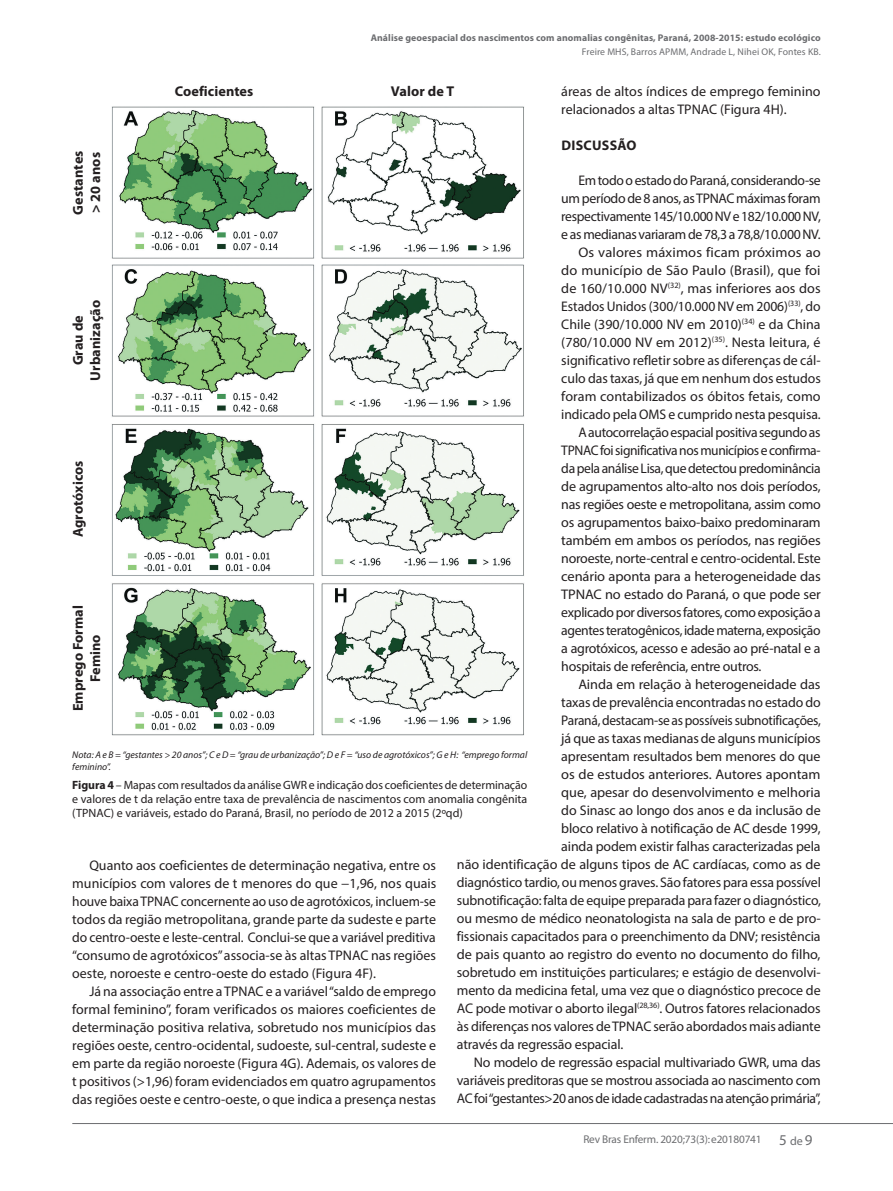
<style>
.page{position:relative;width:893px;height:1191px;background:#fff}
.page>*{position:absolute;margin:0;border:0;box-sizing:border-box;transform-origin:0 0}
.t1{font:700 14.25px/17.1px "Myriad Pro";letter-spacing:.005em;color:#231f20;text-align:center}
.t2{font:13.95px/18px "Myriad Pro";letter-spacing:-.01em;color:#231f20;text-align:justify}
.t3{font:13.95px "Myriad Pro";letter-spacing:-.01em;color:#231f20;scale:1.04 1}
.t4{font:13.95px "Myriad Pro";letter-spacing:-.01em;color:#231f20;scale:.96 1}
.t5{font:13.95px "Myriad Pro";letter-spacing:-.03em;color:#231f20}
.t6{font:13.95px "Myriad Pro";letter-spacing:.01em;color:#231f20}
.t7{font:13.95px "Myriad Pro";letter-spacing:.01em;color:#231f20;scale:1.04 1}
.t8{font:700 13.95px "Myriad Pro";letter-spacing:.02em;color:#231f20}
.t9{font:12px/14.4px "Myriad Pro";color:#231f20;text-align:justify}
.t10{font:11.25px "Myriad Pro";letter-spacing:-.015em;color:#6c6d70}
.t11{font:italic 9.75px/11.7px "Myriad Pro";color:#231f20}
.t12{font:700 9.75px "Myriad Pro";letter-spacing:.01em;color:#6c6d70}
.t13{font:9.75px "Myriad Pro";letter-spacing:.01em;color:#6c6d70}
.s1{font-weight:700}
.s2{font-size:15px}
.s3{font-size:12px}
</style>
<div class="page">
<hr style="left:72px;top:1123px;width:821px;height:1px;background:#6c6d70">
<img style="left:111px;top:106px;width:413px;height:630px">
<p class="t12" style="left:371px;top:33px;width:451px">Análise geoespacial dos nascimentos com anomalias congênitas, Paraná, 2008-2015: estudo ecológico</p>
<p class="t13" style="left:582px;top:46px;width:240px">Freire MHS, Barros APMM, Andrade L, Nihei OK, Fontes KB.</p>
<p class="t2" style="left:561px;top:82px;width:261px">áreas de altos índices de emprego feminino relacionados a altas TPNAC (Figura 4H).</p>
<p class="t8" style="left:561px;top:137px;width:77px">DISCUSSÃO</p>
<p class="t2" style="left:578px;top:171px;width:244px">Em todo o estado do Paraná, considerando-se</p>
<p class="t2" style="left:561px;top:189px;width:261px">um período de 8 anos, as TPNAC máximas foram</p>
<p class="t2" style="left:561px;top:207px;width:261px">respectivamente 145/10.000 NV e 182/10.000 NV,</p>
<p class="t2" style="left:561px;top:225px;width:261px">e as medianas variaram de 78,3 a 78,8/10.000 NV.</p>
<p class="t7" style="left:578px;top:243px;width:235px">Os valores máximos ficam próximos ao</p>
<p class="t6" style="left:561px;top:261px;width:261px">do município de São Paulo (Brasil), que foi</p>
<p class="t2" style="left:561px;top:279px;width:261px">de 160/10.000 NV<sup>(32)</sup>, mas inferiores aos dos</p>
<p class="t2" style="left:561px;top:297px;width:261px">Estados Unidos (300/10.000 NV em 2006)<sup>(33)</sup>, do</p>
<p class="t2" style="left:561px;top:315px;width:261px">Chile (390/10.000 NV em 2010)<sup>(34)</sup> e da China</p>
<p class="t2" style="left:561px;top:333px;width:261px">(780/10.000 NV em 2012)<sup>(35)</sup>. Nesta leitura, é</p>
<p class="t2" style="left:561px;top:351px;width:261px">significativo refletir sobre as diferenças de cál-</p>
<p class="t2" style="left:561px;top:369px;width:261px">culo das taxas, já que em nenhum dos estudos</p>
<p class="t2" style="left:561px;top:387px;width:261px">foram contabilizados os óbitos fetais, como</p>
<p class="t2" style="left:561px;top:405px;width:261px">indicado pela OMS e cumprido nesta pesquisa.</p>
<p class="t2" style="left:578px;top:423px;width:244px">A autocorrelação espacial positiva segundo as</p>
<p class="t5" style="left:561px;top:441px;width:261px">TPNAC foi significativa nos municípios e confirma-</p>
<p class="t2" style="left:561px;top:459px;width:261px">da pela análise Lisa, que detectou predominância</p>
<p class="t2" style="left:561px;top:477px;width:261px">de agrupamentos alto-alto nos dois períodos,</p>
<p class="t2" style="left:561px;top:495px;width:261px">nas regiões oeste e metropolitana, assim como</p>
<p class="t2" style="left:561px;top:513px;width:261px">os agrupamentos baixo-baixo predominaram</p>
<p class="t2" style="left:561px;top:531px;width:261px">também em ambos os períodos, nas regiões</p>
<p class="t2" style="left:561px;top:549px;width:261px">noroeste, norte-central e centro-ocidental. Este</p>
<p class="t3" style="left:561px;top:567px;width:251px">cenário aponta para a heterogeneidade das</p>
<p class="t2" style="left:561px;top:585px;width:261px">TPNAC no estado do Paraná, o que pode ser</p>
<p class="t2" style="left:561px;top:603px;width:261px">explicado por diversos fatores, como exposição a</p>
<p class="t2" style="left:561px;top:621px;width:261px">agentes teratogênicos, idade materna, exposição</p>
<p class="t2" style="left:561px;top:639px;width:261px">a agrotóxicos, acesso e adesão ao pré-natal e a</p>
<p class="t2" style="left:561px;top:657px;width:202px">hospitais de referência, entre outros.</p>
<p class="t2" style="left:578px;top:675px;width:244px">Ainda em relação à heterogeneidade das</p>
<p class="t2" style="left:561px;top:693px;width:261px">taxas de prevalência encontradas no estado do</p>
<p class="t4" style="left:561px;top:711px;width:272px">Paraná, destacam-se as possíveis subnotificações,</p>
<p class="t2" style="left:561px;top:729px;width:261px">já que as taxas medianas de alguns municípios</p>
<p class="t2" style="left:561px;top:747px;width:261px">apresentam resultados bem menores do que</p>
<p class="t3" style="left:561px;top:765px;width:251px">os de estudos anteriores. Autores apontam</p>
<p class="t2" style="left:561px;top:783px;width:261px">que, apesar do desenvolvimento e melhoria</p>
<p class="t2" style="left:561px;top:801px;width:261px">do Sinasc ao longo dos anos e da inclusão de</p>
<p class="t2" style="left:561px;top:819px;width:261px">bloco relativo à notificação de AC desde 1999,</p>
<p class="t2" style="left:561px;top:837px;width:261px">ainda podem existir falhas caracterizadas pela</p>
<p class="t2" style="left:457px;top:855px;width:365px">não identificação de alguns tipos de AC cardíacas, como as de</p>
<p class="t2" style="left:457px;top:873px;width:365px">diagnóstico tardio, ou menos graves. São fatores para essa possível</p>
<p class="t2" style="left:457px;top:891px;width:365px">subnotificação: falta de equipe preparada para fazer o diagnóstico,</p>
<p class="t2" style="left:457px;top:909px;width:365px">ou mesmo de médico neonatologista na sala de parto e de pro-</p>
<p class="t2" style="left:457px;top:927px;width:365px">fissionais capacitados para o preenchimento da DNV; resistência</p>
<p class="t2" style="left:457px;top:945px;width:365px">de pais quanto ao registro do evento no documento do filho,</p>
<p class="t2" style="left:457px;top:963px;width:365px">sobretudo em instituições particulares; e estágio de desenvolvi-</p>
<p class="t2" style="left:457px;top:981px;width:365px">mento da medicina fetal, uma vez que o diagnóstico precoce de</p>
<p class="t2" style="left:457px;top:999px;width:365px">AC pode motivar o aborto ilegal<sup>(28,36)</sup>. Outros fatores relacionados</p>
<p class="t2" style="left:457px;top:1017px;width:365px">às diferenças nos valores de TPNAC serão abordados mais adiante</p>
<p class="t2" style="left:457px;top:1035px;width:168px">através da regressão espacial.</p>
<p class="t2" style="left:474px;top:1053px;width:348px">No modelo de regressão espacial multivariado GWR, uma das</p>
<p class="t2" style="left:457px;top:1071px;width:365px">variáveis preditoras que se mostrou associada ao nascimento com</p>
<p class="t2" style="left:457px;top:1089px;width:365px">AC foi “gestantes&gt;20 anos de idade cadastradas na atenção primária”,</p>
<p class="t1" style="left:175px;top:83px;width:80px">Coeficientes</p>
<p class="t1" style="left:391px;top:83px;width:65px">Valor de T</p>
<p class="t1" style="left:70px;top:215px;width:65px;text-align:left;rotate:-90deg">Gestantes &gt; 20 anos</p>
<p class="t1" style="left:70px;top:380px;width:82px;rotate:-90deg">Grau de<br>Urbanização</p>
<p class="t1" style="left:70px;top:537px;width:78px;rotate:-90deg">Agrotóxicos</p>
<p class="t1" style="left:70px;top:711px;width:108px;rotate:-90deg">Emprego Formal<br>Femino</p>
<p class="t11" style="left:72px;top:749px;width:456px">Nota: A e B = “gestantes &gt; 20 anos”; C e D = “grau de urbanização”; D e F = “uso de agrotóxicos”; G e H: “emprego formal feminino”.</p>
<p class="t9" style="left:72px;top:777px;width:457px"><span class="s1">Figura 4</span> – Mapas com resultados da análise GWR e indicação dos coeficientes de determinação e valores de t da relação entre taxa de prevalência de nascimentos com anomalia congênita (TPNAC) e variáveis, estado do Paraná, Brasil, no período de 2012 a 2015 (2ºqd)</p>
<p class="t2" style="left:72px;top:855px;width:365px;text-indent:17px">Quanto aos coeficientes de determinação negativa, entre os municípios com valores de t menores do que −1,96, nos quais houve baixa TPNAC concernente ao uso de agrotóxicos, incluem-se todos da região metropolitana, grande parte da sudeste e parte do centro-oeste e leste-central. Conclui-se que a variável preditiva “consumo de agrotóxicos” associa-se às altas TPNAC nas regiões oeste, noroeste e centro-oeste do estado (Figura 4F).</p>
<p class="t2" style="left:72px;top:981px;width:365px;text-indent:17px">Já na associação entre a TPNAC e a variável “saldo de emprego formal feminino”, foram verificados os maiores coeficientes de determinação positiva relativa, sobretudo nos municípios das regiões oeste, centro-ocidental, sudoeste, sul-central, sudeste e em parte da região noroeste (Figura 4G). Ademais, os valores de t positivos (&gt;1,96) foram evidenciados em quatro agrupamentos das regiões oeste e centro-oeste, o que indica a presença nestas</p>
<p class="t10" style="left:583px;top:1132px;width:231px">Rev Bras Enferm. 2020;73(3):e20180741 <span class="s2">5</span> <span class="s3">de</span> <span class="s2">9</span></p>
</div>
